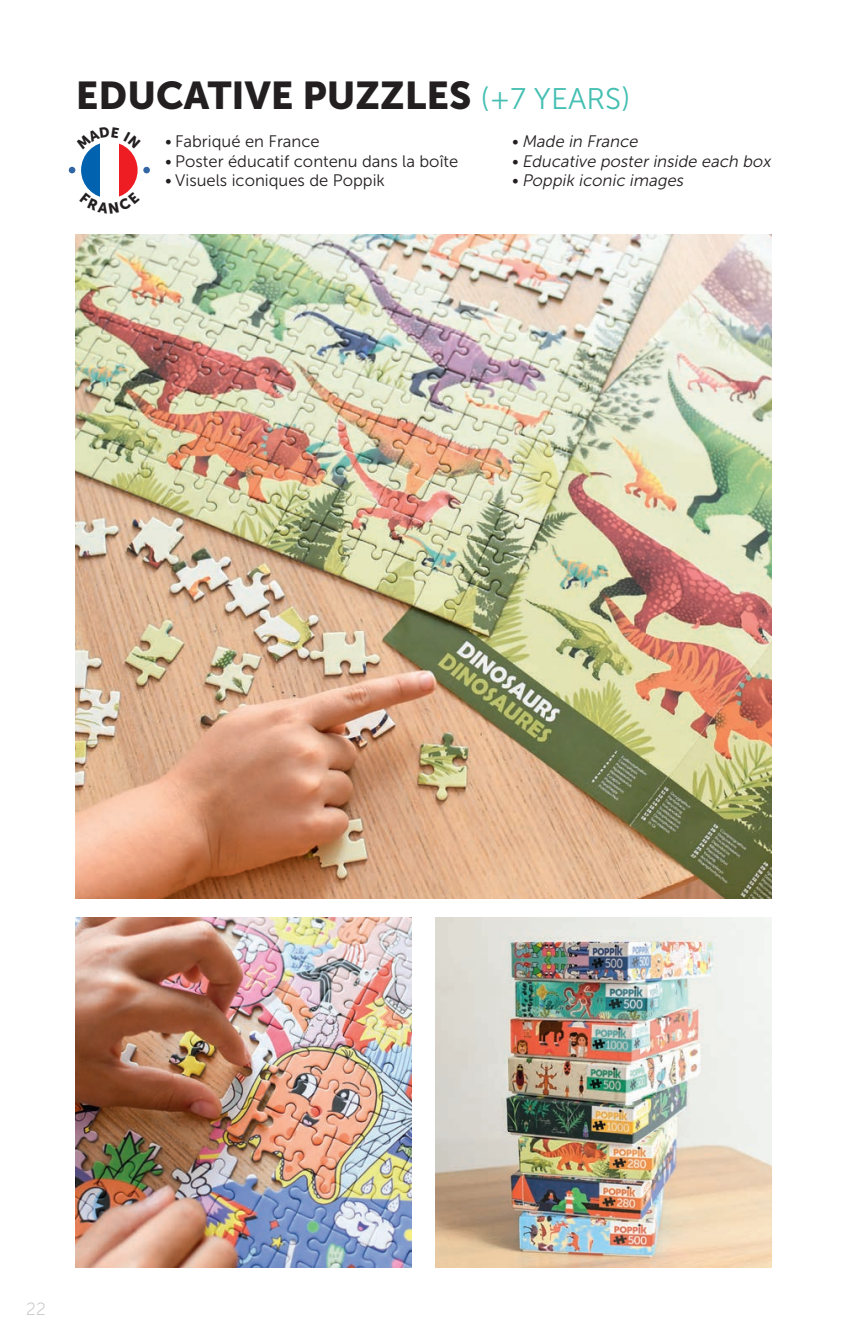
<style>
.page{position:relative;width:847px;height:1343px;background:#fff}
.page>*{position:absolute;margin:0;border:0;box-sizing:border-box;transform-origin:0 0}
.t1{font:38.5px "Museo Sans 900";color:#231f20}
.t2{font:17.5px "Museo Sans 100";color:#bcbdc0}
.t3{font:16.62px "Museo Sans 300";color:#231f20}
.t4{font:italic 16.62px "Museo Sans 300";color:#231f20}
.s1{font-family:"Museo Sans 300";font-size:29.75px;color:#44bfb2}
.s2{font-style:normal}
</style>
<div class="page">
<img style="left:76px;top:234px;width:694px;height:664px">
<img style="left:436px;top:917px;width:334px;height:349px">
<img style="left:76px;top:917px;width:335px;height:349px">
<div style="left:119px;top:142px;width:18px;height:56px;background:#ee1d23"></div>
<svg style="left:81px;top:149px;width:19px;height:43px"></svg>
<div style="left:143px;top:167px;width:7px;height:6px;background:#3265a3;border-radius:50%"></div>
<svg style="left:69px;top:167px;width:6px;height:6px"></svg>
<svg style="left:90px;top:142px;width:47px;height:7px"></svg>
<svg style="left:91px;top:192px;width:46px;height:6px"></svg>
<h1 class="t1" style="left:76px;top:73px;width:556px">EDUCATIVE PUZZLES <span class="s1">(+7 YEARS)</span></h1>
<p class="t3" style="left:165px;top:133px;width:156px">• Fabriqué en France</p>
<p class="t3" style="left:165px;top:152px;width:294px">• Poster éducatif contenu dans la boîte</p>
<p class="t3" style="left:165px;top:171px;width:221px">• Visuels iconiques de Poppik</p>
<p class="t4" style="left:512px;top:133px;width:130px"><span class="s2">•</span> Made in France</p>
<p class="t4" style="left:512px;top:152px;width:263px"><span class="s2">•</span> Educative poster inside each box</p>
<p class="t4" style="left:512px;top:171px;width:176px"><span class="s2">•</span> Poppik iconic images</p>
<p class="t2" style="left:26px;top:1299px;width:21px">22</p>
</div>
